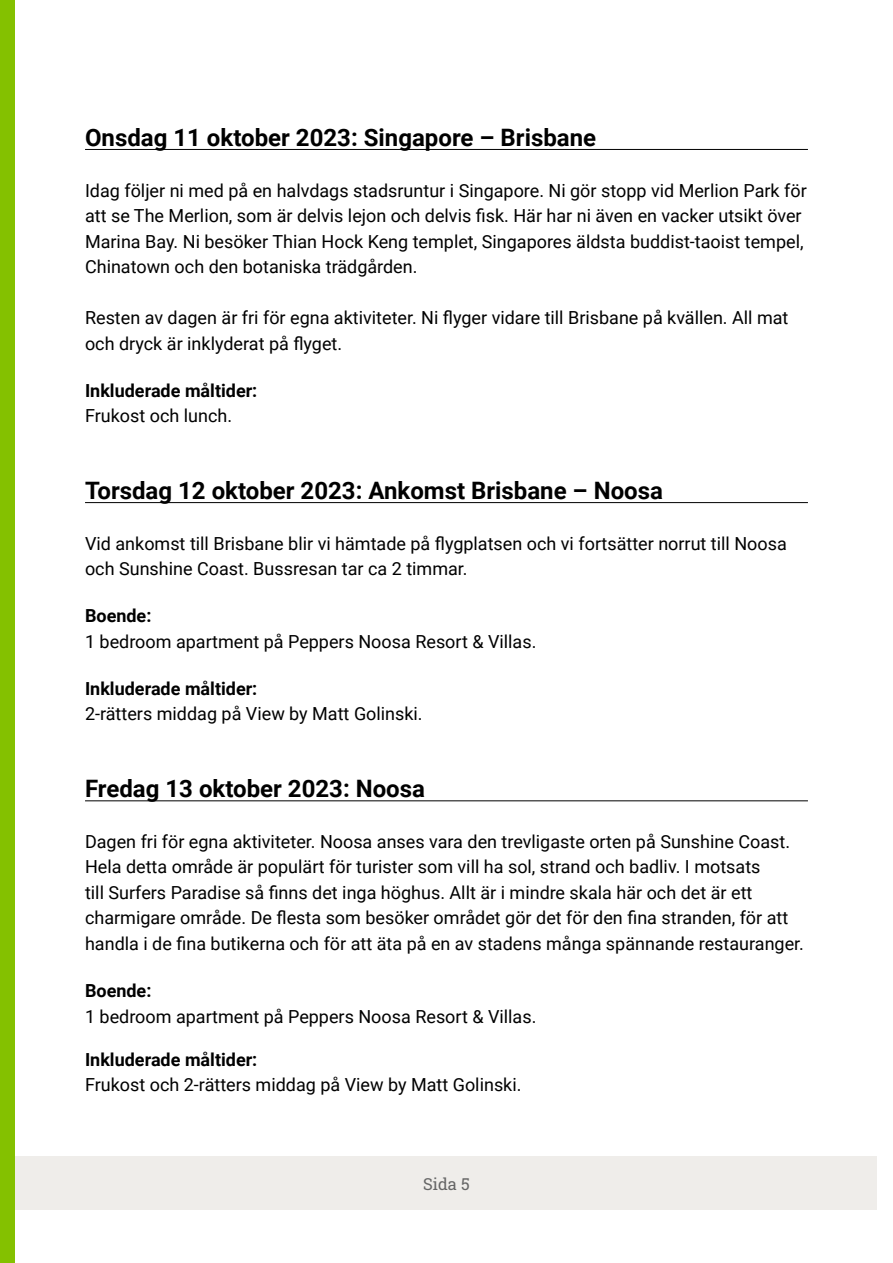
<style>
.page{position:relative;width:893px;height:1263px;background:#fff}
.page>*{position:absolute;margin:0;border:0;box-sizing:border-box;transform-origin:0 0}
.t1{font:700 24px "Roboto";color:#000}
.t2{font:18px/25.5px "Roboto";color:#000}
.t3{font:700 18px "Roboto";color:#000}
.t4{font:16.5px "Roboto Slab";color:#666}
</style>
<div class="page">
<div style="left:0;top:1157px;width:877px;height:53px;background:#efedea"></div>
<div style="left:0;top:0;width:15px;height:1263px;background:#84c100"></div>
<hr style="left:85px;top:149px;width:723px;height:1px;background:#000">
<hr style="left:85px;top:502px;width:723px;height:1px;background:#000">
<hr style="left:85px;top:800px;width:723px;height:1px;background:#000">
<h1 class="t1" style="left:85px;top:120px;width:513px">Onsdag 11 oktober 2023: Singapore – Brisbane</h1>
<p class="t2" style="left:85px;top:177px;width:723px">Idag följer ni med på en halvdags stadsruntur i Singapore. Ni gör stopp vid Merlion Park för att se The Merlion, som är delvis lejon och delvis fisk. Här har ni även en vacker utsikt över Marina Bay. Ni besöker Thian Hock Keng templet, Singapores äldsta buddist-taoist tempel, Chinatown och den botaniska trädgården.</p>
<p class="t2" style="left:85px;top:304px;width:705px">Resten av dagen är fri för egna aktiviteter. Ni flyger vidare till Brisbane på kvällen. All mat och dryck är inklyderat på flyget.</p>
<p class="t3" style="left:85px;top:378px;width:174px">Inkluderade måltider:</p>
<p class="t2" style="left:85px;top:402px;width:149px">Frukost och lunch.</p>
<h1 class="t1" style="left:85px;top:473px;width:579px">Torsdag 12 oktober 2023: Ankomst Brisbane – Noosa</h1>
<p class="t2" style="left:85px;top:530px;width:703px">Vid ankomst till Brisbane blir vi hämtade på flygplatsen och vi fortsätter norrut till Noosa och Sunshine Coast. Bussresan tar ca 2 timmar.</p>
<p class="t3" style="left:85px;top:603px;width:68px">Boende:</p>
<p class="t2" style="left:85px;top:628px;width:453px">1 bedroom apartment på Peppers Noosa Resort &amp; Villas.</p>
<p class="t3" style="left:85px;top:676px;width:174px">Inkluderade måltider:</p>
<p class="t2" style="left:85px;top:701px;width:339px">2-rätters middag på View by Matt Golinski.</p>
<h1 class="t1" style="left:85px;top:772px;width:341px">Fredag 13 oktober 2023: Noosa</h1>
<p class="t2" style="left:85px;top:828px;width:720px">Dagen fri för egna aktiviteter. Noosa anses vara den trevligaste orten på Sunshine Coast.<br>Hela detta område är populärt för turister som vill ha sol, strand och badliv. I motsats<br>till Surfers Paradise så finns det inga höghus. Allt är i mindre skala här och det är ett charmigare område. De flesta som besöker området gör det för den fina stranden, för att handla i de fina butikerna och för att äta på en av stadens många spännande restauranger.</p>
<p class="t3" style="left:85px;top:978px;width:68px">Boende:</p>
<p class="t2" style="left:85px;top:1003px;width:453px">1 bedroom apartment på Peppers Noosa Resort &amp; Villas.</p>
<p class="t3" style="left:85px;top:1047px;width:174px">Inkluderade måltider:</p>
<p class="t2" style="left:85px;top:1071px;width:438px">Frukost och 2-rätters middag på View by Matt Golinski.</p>
<p class="t4" style="left:423px;top:1173px;width:48px">Sida 5</p>
</div>
